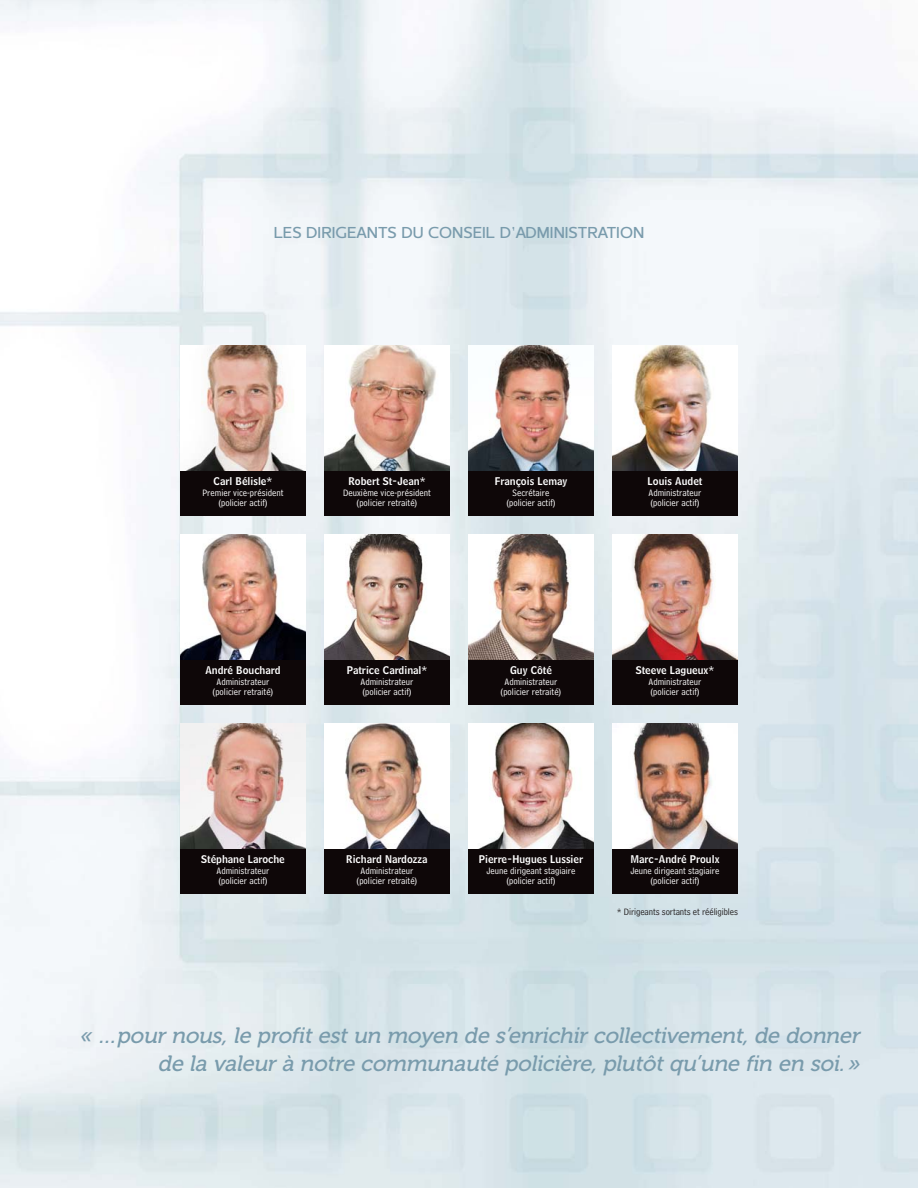
<style>
.page{position:relative;width:918px;height:1188px;background:#fff}
.page>*{position:absolute;margin:0;border:0;box-sizing:border-box;transform-origin:0 0}
.t1{font:italic 22.2px/28.3px "Museo 500";color:#799bac;text-align:right}
.t2{font:500 16.5px "Ezzo";color:#799bac}
.t3{font:10.5px "Bell Centennial Name And Number";color:#fff}
.t4{font:9.75px/9.8px "Bell Centennial Address";color:#fff;text-align:center}
.t5{font:9.75px "Bell Centennial Address";letter-spacing:-.01em;color:#231f20}
</style>
<div class="page">
<img style="left:180px;top:345px;width:126px;height:126px">
<img style="left:324px;top:345px;width:126px;height:126px">
<img style="left:468px;top:345px;width:126px;height:126px">
<img style="left:612px;top:345px;width:126px;height:126px">
<img style="left:180px;top:534px;width:126px;height:126px">
<img style="left:324px;top:534px;width:126px;height:126px">
<img style="left:468px;top:534px;width:126px;height:126px">
<img style="left:612px;top:534px;width:126px;height:126px">
<img style="left:180px;top:723px;width:126px;height:126px">
<img style="left:343px;top:723px;width:107px;height:126px">
<img style="left:477px;top:723px;width:117px;height:126px">
<img style="left:613px;top:723px;width:125px;height:126px">
<div style="left:180px;top:471px;width:126px;height:45px;background:#0e0708"></div>
<div style="left:324px;top:471px;width:126px;height:45px;background:#0e0708"></div>
<div style="left:468px;top:471px;width:126px;height:45px;background:#0e0708"></div>
<div style="left:612px;top:471px;width:126px;height:45px;background:#0e0708"></div>
<div style="left:180px;top:660px;width:126px;height:45px;background:#0e0708"></div>
<div style="left:324px;top:660px;width:126px;height:45px;background:#0e0708"></div>
<div style="left:468px;top:660px;width:126px;height:45px;background:#0e0708"></div>
<div style="left:612px;top:660px;width:126px;height:45px;background:#0e0708"></div>
<div style="left:180px;top:849px;width:126px;height:45px;background:#0e0708"></div>
<div style="left:324px;top:849px;width:126px;height:45px;background:#0e0708"></div>
<div style="left:468px;top:849px;width:126px;height:45px;background:#0e0708"></div>
<div style="left:612px;top:849px;width:126px;height:45px;background:#0e0708"></div>
<h2 class="t2" style="left:274px;top:223px;width:372px">LES DIRIGEANTS DU CONSEIL D’ADMINISTRATION</h2>
<p class="t3" style="left:214px;top:477px;width:60px">Carl Bélisle*</p>
<p class="t4" style="left:203px;top:489px;width:82px">Premier vice-président (policier actif)</p>
<p class="t3" style="left:348px;top:477px;width:79px">Robert St-Jean*</p>
<p class="t4" style="left:343px;top:489px;width:89px">Deuxième vice-président (policier retraité)</p>
<p class="t3" style="left:495px;top:477px;width:74px">François Lemay</p>
<p class="t4" style="left:506px;top:489px;width:51px">Secrétaire (policier actif)</p>
<p class="t3" style="left:648px;top:477px;width:56px">Louis Audet</p>
<p class="t4" style="left:649px;top:489px;width:54px;text-align:left">Administrateur (policier actif)</p>
<p class="t3" style="left:205px;top:666px;width:77px">André Bouchard</p>
<p class="t4" style="left:213px;top:678px;width:62px">Administrateur (policier retraité)</p>
<p class="t3" style="left:347px;top:666px;width:82px">Patrice Cardinal*</p>
<p class="t4" style="left:361px;top:678px;width:54px;text-align:left">Administrateur (policier actif)</p>
<p class="t3" style="left:510px;top:666px;width:43px">Guy Côté</p>
<p class="t4" style="left:501px;top:678px;width:62px">Administrateur (policier retraité)</p>
<p class="t3" style="left:636px;top:666px;width:80px">Steeve Lagueux*</p>
<p class="t4" style="left:649px;top:678px;width:54px;text-align:left">Administrateur (policier actif)</p>
<p class="t3" style="left:201px;top:855px;width:85px">Stéphane Laroche</p>
<p class="t4" style="left:217px;top:867px;width:54px;text-align:left">Administrateur (policier actif)</p>
<p class="t3" style="left:346px;top:855px;width:83px">Richard Nardozza</p>
<p class="t4" style="left:357px;top:867px;width:62px">Administrateur (policier retraité)</p>
<p class="t3" style="left:479px;top:855px;width:106px">Pierre-Hugues Lussier</p>
<p class="t4" style="left:486px;top:867px;width:91px">Jeune dirigeant stagiaire (policier actif)</p>
<p class="t3" style="left:630px;top:855px;width:91px">Marc-André Proulx</p>
<p class="t4" style="left:630px;top:867px;width:91px">Jeune dirigeant stagiaire (policier actif)</p>
<p class="t5" style="left:617px;top:908px;width:123px">* Dirigeants sortants et rééligibles</p>
<h1 class="t1" style="left:79px;top:1023px;width:786px">« …pour nous, le profit est un moyen de s’enrichir collectivement, de donner de la valeur à notre communauté policière, plutôt qu’une fin en soi.»</h1>
</div>
